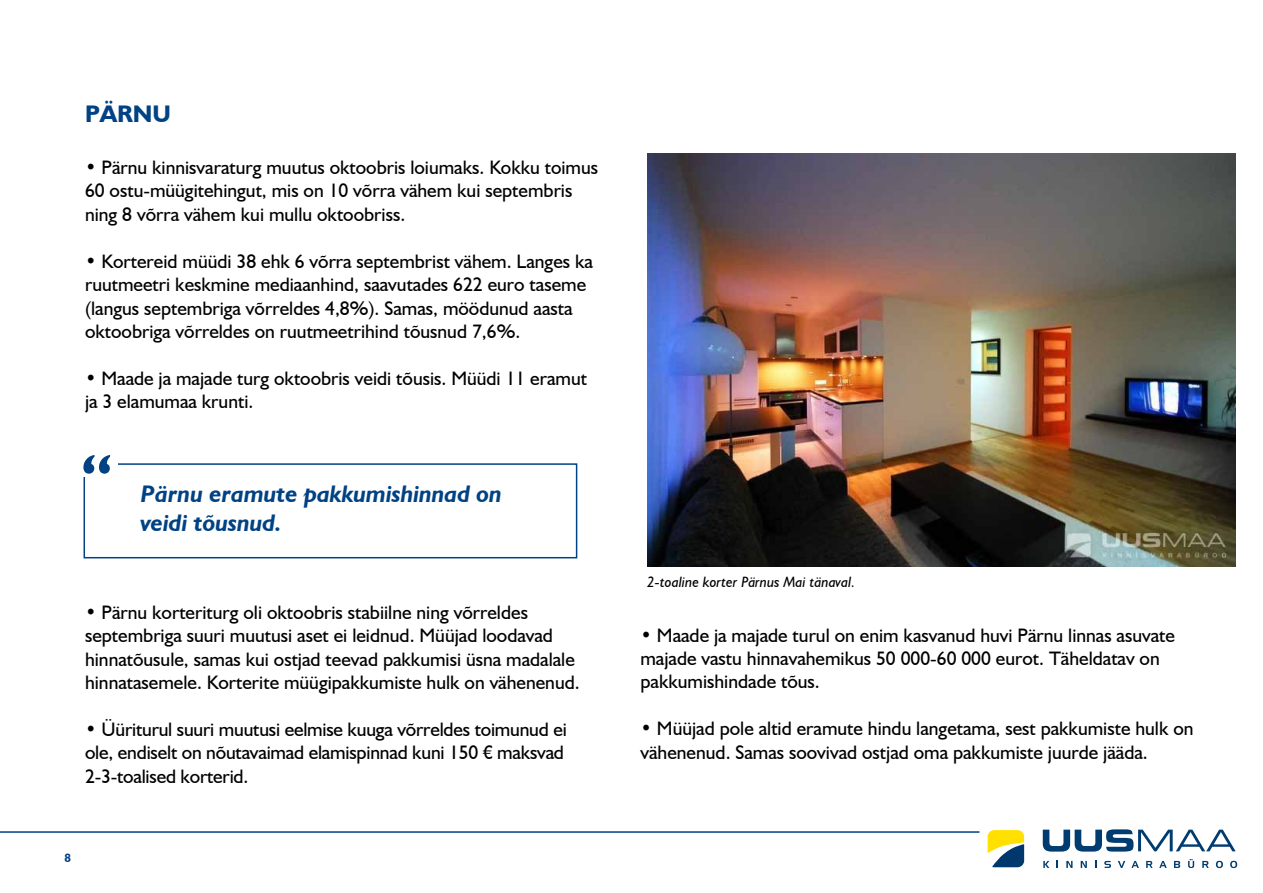
<style>
.page{position:relative;width:1263px;height:893px;background:#fff}
.page>*{position:absolute;margin:0;border:0;box-sizing:border-box;transform-origin:0 0}
.t1{font:italic 700 24px/28.8px "Humanist 521 BT";color:#004284}
.t2{font:700 24px "Humanist 521 BT";color:#004284}
.t3{font:19.5px/23.4px "Humanist 521 BT";color:#000}
.t4{font:italic 15px "Humanist 521 BT";color:#000}
.t5{font:700 12px "Humanist 521 BT";color:#004284}
.s1{font-weight:700}
</style>
<div class="page">
<svg style="left:1043px;top:861px;width:6px;height:7px"></svg>
<svg style="left:1066px;top:861px;width:6px;height:7px"></svg>
<svg style="left:1081px;top:861px;width:6px;height:7px"></svg>
<svg style="left:1104px;top:861px;width:7px;height:7px"></svg>
<svg style="left:1118px;top:861px;width:7px;height:7px"></svg>
<svg style="left:1131px;top:861px;width:8px;height:7px"></svg>
<svg style="left:1146px;top:861px;width:6px;height:7px"></svg>
<svg style="left:1159px;top:861px;width:8px;height:7px"></svg>
<svg style="left:1174px;top:861px;width:6px;height:7px"></svg>
<svg style="left:1188px;top:859px;width:6px;height:9px"></svg>
<svg style="left:1202px;top:861px;width:7px;height:7px"></svg>
<svg style="left:1216px;top:861px;width:7px;height:7px"></svg>
<svg style="left:1230px;top:861px;width:7px;height:7px"></svg>
<svg style="left:1043px;top:829px;width:193px;height:23px"></svg>
<svg style="left:988px;top:830px;width:36px;height:37px"></svg>
<hr style="left:0;top:831px;width:979px;height:2px;background:#004284">
<div style="left:84px;top:463px;width:493px;height:95px;border:2px solid #004284"></div>
<div style="left:79px;top:446px;width:39px;height:31px;background:#fff"></div>
<svg style="left:83px;top:455px;width:27px;height:19px"></svg>
<img style="left:647px;top:153px;width:589px;height:413px">
<p class="t2" style="left:85px;top:99px;width:88px">PÄRNU</p>
<p class="t3" style="left:85px;top:155px;width:515px"><span class="s1">•</span> Pärnu kinnisvaraturg muutus oktoobris loiumaks. Kokku toimus<br>60 ostu-müügitehingut, mis on 10 võrra vähem kui septembris ning 8 võrra vähem kui mullu oktoobriss.</p>
<p class="t3" style="left:85px;top:249px;width:509px"><span class="s1">•</span> Kortereid müüdi 38 ehk 6 võrra septembrist vähem. Langes ka ruutmeetri keskmine mediaanhind, saavutades 622 euro taseme (langus septembriga võrreldes 4,8%). Samas, möödunud aasta oktoobriga võrreldes on ruutmeetrihind tõusnud 7,6%.</p>
<p class="t3" style="left:85px;top:366px;width:503px"><span class="s1">•</span> Maade ja majade turg oktoobris veidi tõusis. Müüdi 11 eramut ja 3 elamumaa krunti.</p>
<p class="t1" style="left:141px;top:479px;width:362px">Pärnu eramute pakkumishinnad on veidi tõusnud.</p>
<p class="t3" style="left:85px;top:600px;width:496px"><span class="s1">•</span> Pärnu korteriturg oli oktoobris stabiilne ning võrreldes septembriga suuri muutusi aset ei leidnud. Müüjad loodavad hinnatõusule, samas kui ostjad teevad pakkumisi üsna madalale hinnatasemele. Korterite müügipakkumiste hulk on vähenenud.</p>
<p class="t3" style="left:85px;top:717px;width:483px"><span class="s1">•</span> Üüriturul suuri muutusi eelmise kuuga võrreldes toimunud ei ole, endiselt on nõutavaimad elamispinnad kuni 150 € maksvad<br>2-3-toalised korterid.</p>
<p class="t5" style="left:65px;top:851px;width:8px">8</p>
<p class="t4" style="left:647px;top:573px;width:209px">2-toaline korter Pärnus Mai tänaval.</p>
<p class="t3" style="left:640px;top:623px;width:536px"><span class="s1">•</span> Maade ja majade turul on enim kasvanud huvi Pärnu linnas asuvate majade vastu hinnavahemikus 50 000-60 000 eurot. Täheldatav on pakkumishindade tõus.</p>
<p class="t3" style="left:640px;top:716px;width:554px"><span class="s1">•</span> Müüjad pole altid eramute hindu langetama, sest pakkumiste hulk on vähenenud. Samas soovivad ostjad oma pakkumiste juurde jääda.</p>
</div>
